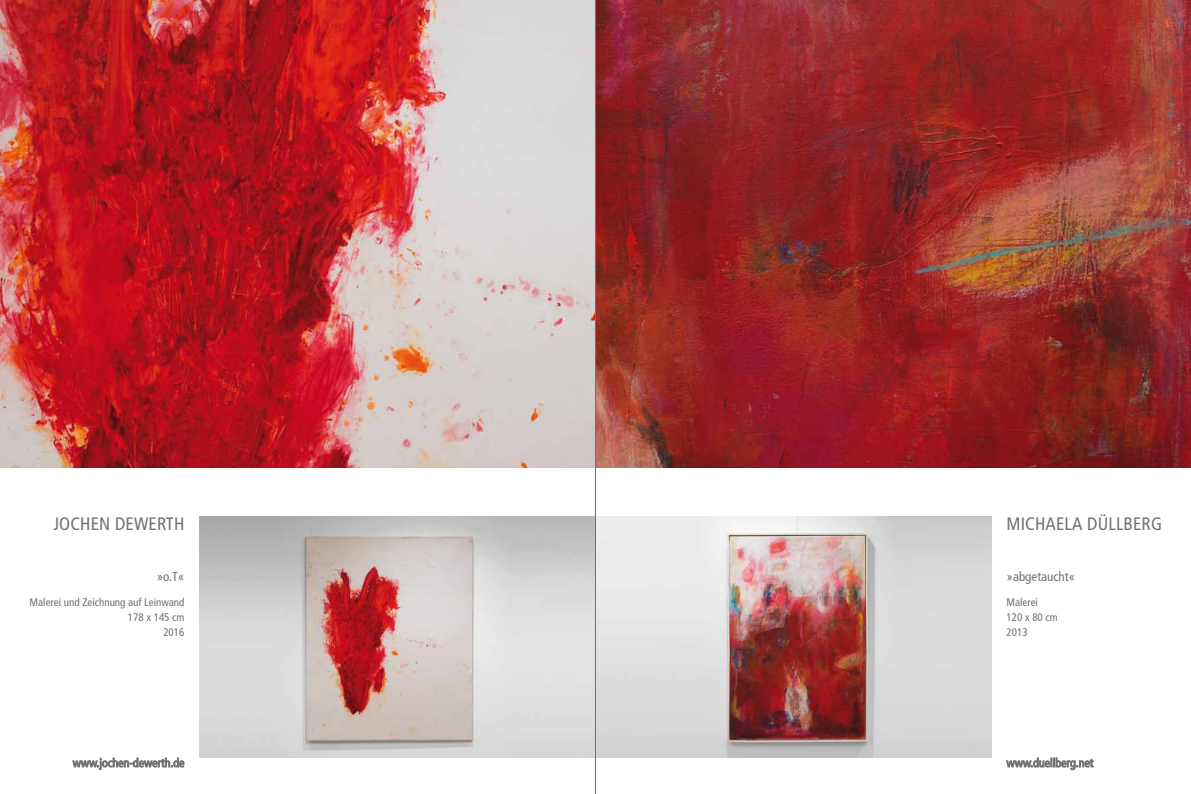
<style>
.page{position:relative;width:1191px;height:794px;background:#fff}
.page>*{position:absolute;margin:0;border:0;box-sizing:border-box;transform-origin:0 0}
.t1{font:condensed 18px "Frutiger LT Std";letter-spacing:.01em;color:#707172}
.t2{font:condensed 13px "Frutiger LT Std";color:#707172}
.t3{font:condensed 11px/15px "Frutiger LT Std";color:#707172}
</style>
<div class="page">
<img style="left:0;top:0;width:1191px;height:468px">
<img style="left:199px;top:517px;width:793px;height:241px">
<svg style="left:1006px;top:758px;width:87px;height:12px"></svg>
<svg style="left:73px;top:758px;width:111px;height:12px"></svg>
<hr style="left:595px;top:0;width:1px;height:794px;background:#707172">
<h1 class="t1" style="left:53px;top:513px;width:133px">JOCHEN DEWERTH</h1>
<h1 class="t1" style="left:1006px;top:513px;width:157px">MICHAELA DÜLLBERG</h1>
<p class="t2" style="left:157px;top:569px;width:29px">»o.T«</p>
<p class="t2" style="left:1006px;top:569px;width:70px">»abgetaucht«</p>
<p class="t3" style="left:30px;top:594px;width:156px;text-align:right">Malerei und Zeichnung auf Leinwand<br>178 x 145 cm<br>2016</p>
<p class="t3" style="left:1006px;top:594px;width:53px">Malerei<br>120 x 80 cm<br>2013</p>
</div>
